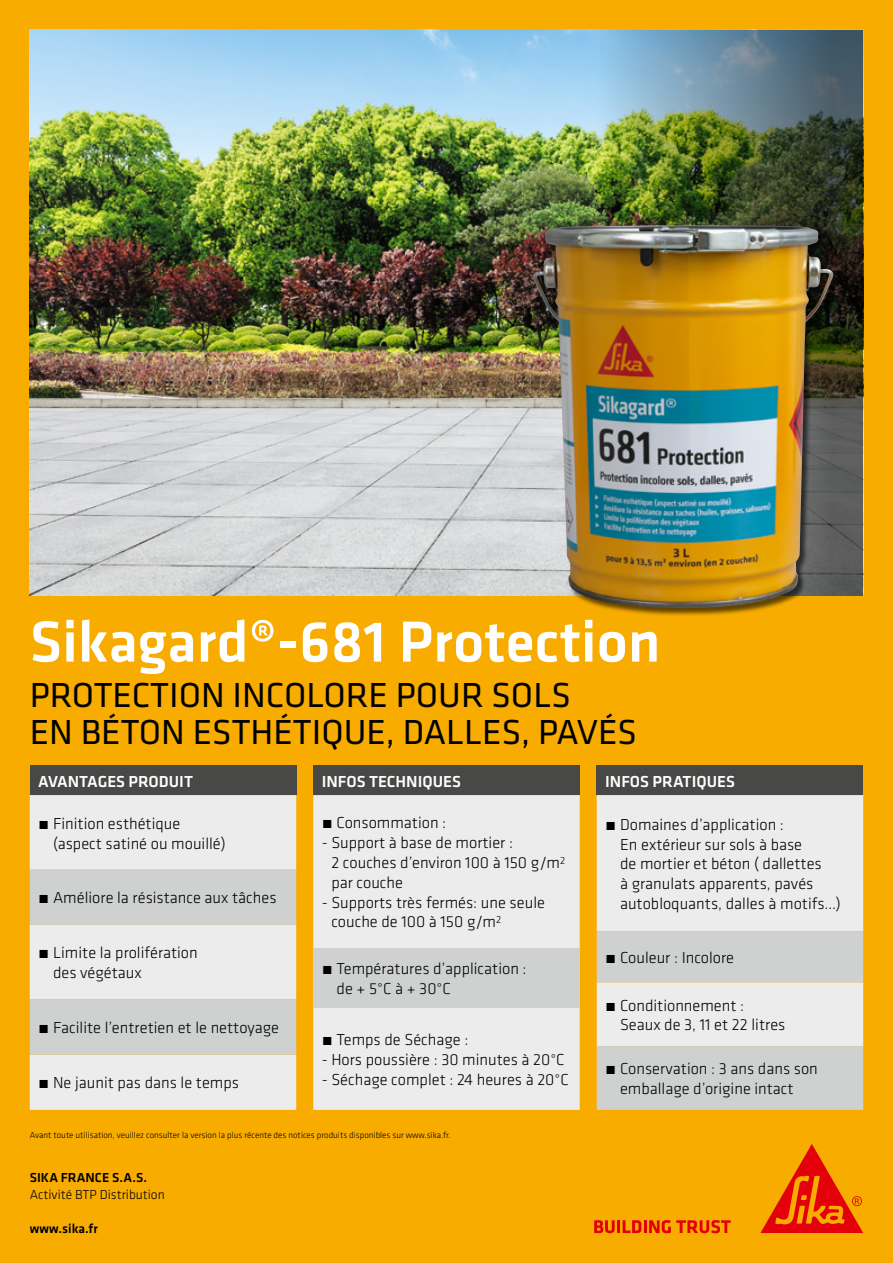
<style>
.page{position:relative;width:893px;height:1263px;background:#f8ac00}
.page>*{position:absolute;margin:0;border:0;box-sizing:border-box;transform-origin:0 0}
.t1{font:500 60px "Klavika";color:#fff}
.t2{font:36px/37px "Klavika";color:#000}
.t3{font:300 16.5px/19.8px "Klavika";color:#000}
.t4{font:500 16.5px "Klavika";color:#fff}
.t5{font:500 13.5px "Klavika";color:#000}
.t6{font:300 13.5px "Klavika";color:#000}
.t7{font:300 9px "Klavika";color:#000}
</style>
<div class="page">
<svg style="left:594px;top:1220px;width:137px;height:13px"></svg>
<svg style="left:760px;top:1144px;width:103px;height:89px"></svg>
<img style="left:30px;top:30px;width:567px;height:565px">
<div style="left:313px;top:765px;width:267px;height:30px;background:#484847"></div>
<div style="left:313px;top:795px;width:267px;height:315px;background:#ececec"></div>
<div style="left:313px;top:948px;width:267px;height:60px;background:#cfd0d0"></div>
<div style="left:597px;top:765px;width:266px;height:30px;background:#484847"></div>
<div style="left:597px;top:795px;width:266px;height:136px;background:#ececec"></div>
<svg style="left:597px;top:931px;width:266px;height:179px;background:#d9d9d9"></svg>
<div style="left:30px;top:765px;width:266px;height:30px;background:#484847"></div>
<div style="left:30px;top:795px;width:266px;height:315px;background:#ececec"></div>
<svg style="left:30px;top:870px;width:266px;height:184px;background:#dadbda"></svg>
<img style="left:597px;top:30px;width:266px;height:565px">
<div style="left:533px;top:226px;width:308px;height:390px;background:#000;opacity:.6"></div>
<img style="left:532px;top:225px;width:302px;height:385px">
<h1 class="t1" style="left:30px;top:601px;width:632px">Sikagard®-681 Protection</h1>
<h2 class="t2" style="left:30px;top:677px;width:609px">PROTECTION INCOLORE POUR SOLS<br>EN BÉTON ESTHÉTIQUE, DALLES, PAVÉS</h2>
<p class="t4" style="left:38px;top:770px;width:156px">AVANTAGES PRODUIT</p>
<p class="t3" style="left:53px;top:813px;width:174px;text-indent:-15px">• Finition esthétique (aspect satiné ou mouillé)</p>
<p class="t4" style="left:322px;top:770px;width:141px">INFOS TECHNIQUES</p>
<p class="t3" style="left:322px;top:813px;width:126px">• Consommation :</p>
<p class="t3" style="left:331px;top:833px;width:235px;text-indent:-10px">- Support à base de mortier :<br>2 couches d’environ 100 à 150 g/m<sup>2 </sup>par couche</p>
<p class="t3" style="left:331px;top:892px;width:215px;text-indent:-10px">- Supports très fermés: une seule couche de 100 à 150 g/m<sup>2</sup></p>
<p class="t3" style="left:337px;top:959px;width:191px;text-indent:-15px">• Températures d’application : de + 5°C à + 30°C</p>
<p class="t3" style="left:322px;top:1030px;width:148px">• Temps de Séchage :</p>
<p class="t3" style="left:322px;top:1049px;width:244px">- Hors poussière : 30 minutes à 20°C</p>
<p class="t3" style="left:322px;top:1069px;width:249px">- Séchage complet : 24 heures à 20°C</p>
<p class="t3" style="left:38px;top:888px;width:240px">• Améliore la résistance aux tâches</p>
<p class="t3" style="left:53px;top:943px;width:146px;text-indent:-15px">• Limite la prolifération des végétaux</p>
<p class="t3" style="left:38px;top:1018px;width:242px">• Facilite l’entretien et le nettoyage</p>
<p class="t3" style="left:38px;top:1073px;width:202px">• Ne jaunit pas dans le temps</p>
<p class="t7" style="left:30px;top:1129px;width:422px">Avant toute utilisation, veuillez consulter la version la plus récente des notices produits disponibles sur www.sika.fr.</p>
<p class="t5" style="left:30px;top:1169px;width:119px">SIKA FRANCE S.A.S.</p>
<p class="t6" style="left:30px;top:1187px;width:136px">Activité BTP Distribution</p>
<p class="t5" style="left:30px;top:1219px;width:70px">www.sika.fr</p>
<p class="t4" style="left:605px;top:770px;width:131px">INFOS PRATIQUES</p>
<p class="t3" style="left:620px;top:814px;width:222px;text-indent:-15px">• Domaines d’application :<br>En extérieur sur sols à base<br>de mortier et béton ( dallettes<br>à granulats apparents, pavés autobloquants, dalles à motifs…)</p>
<p class="t3" style="left:605px;top:947px;width:130px">• Couleur : Incolore</p>
<p class="t3" style="left:620px;top:995px;width:167px;text-indent:-15px">• Conditionnement :<br>Seaux de 3, 11 et 22 litres</p>
<p class="t3" style="left:605px;top:1059px;width:214px;text-align:center">• Conservation : 3 ans dans son emballage d’origine intact</p>
</div>
